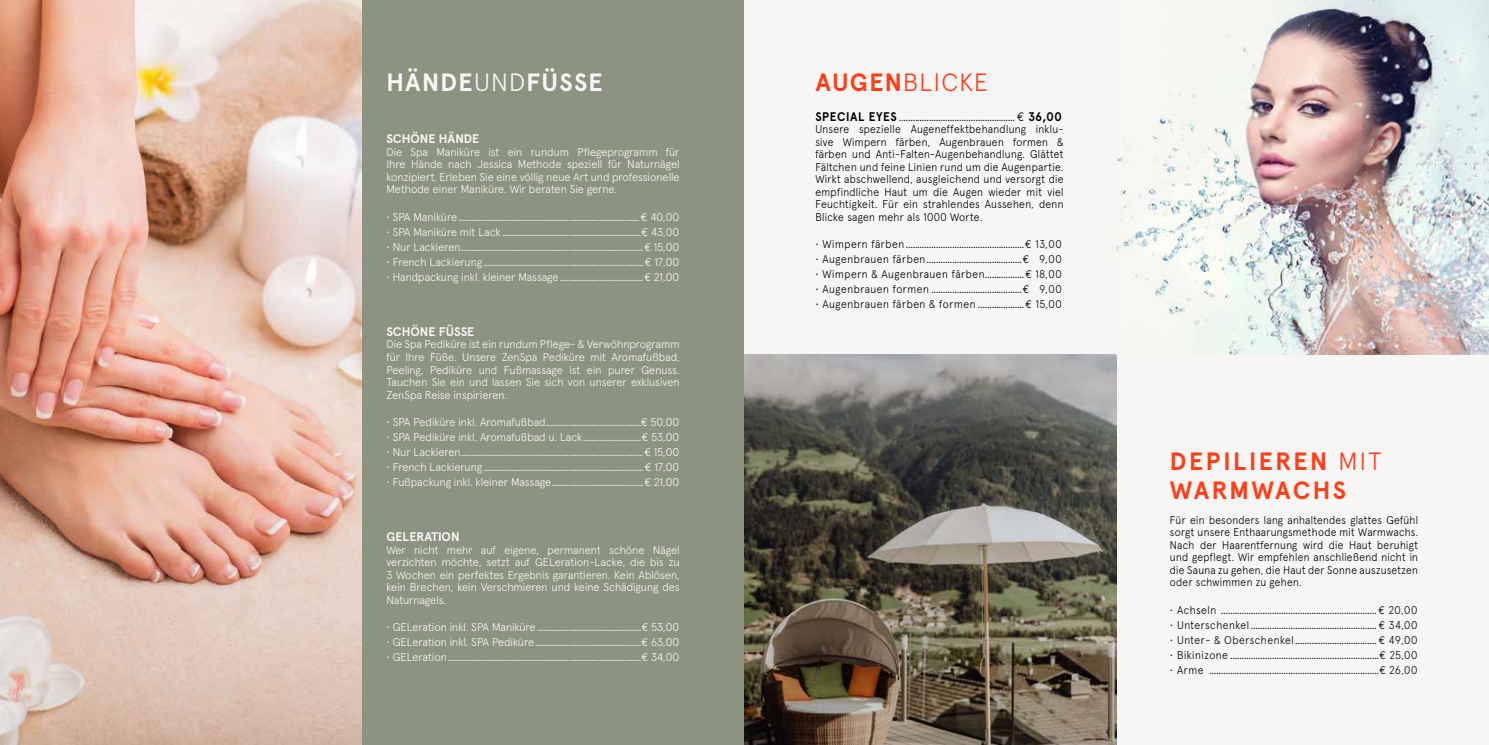
<style>
.page{position:relative;width:1489px;height:745px;background:#fff}
.page>*{position:absolute;margin:0;border:0;box-sizing:border-box;transform-origin:0 0}
.t1{font:700 25px/28.8px "Apercu";letter-spacing:.095em;color:#ff3f19}
.t2{font:700 25px "Apercu";letter-spacing:.05em;color:#f7f6f5}
.t3{font:300 25px "Apercu";letter-spacing:.05em;color:#ff3f19}
.t4{font:700 12.5px "Apercu";color:#f7f6f5}
.t5{font:300 11.25px/12.5px "Apercu";color:#f7f6f5;text-align:justify}
.t6{font:300 11.25px/12.5px "Apercu";letter-spacing:.03em;color:#000;text-align:justify;scale:.95 1}
.t7{font:300 11.25px/12.5px "Apercu";letter-spacing:.03em;color:#000;text-align:justify;scale:.94 1}
.t8{font:300 11.25px "Apercu";letter-spacing:.05em;color:#000;scale:.95 1}
.t9{font:700 7.5px "Apercu";color:#f7f6f5}
.t10{font:700 7.5px "Apercu";color:#000;scale:.95 1}
.s1{font-weight:300}
.s2{font-weight:300;font-size:11.25px}
.s3{font-family:"Euro Mono";font-weight:400;font-size:11.25px}
.s4{font-weight:700;font-size:7.5px}
.s5{font-family:"Euro Mono";font-weight:400}
.s6{font-weight:700}
.s7{font-size:12.5px}
.s8{font-family:"Euro Mono";font-weight:400;font-size:12.5px}
</style>
<div class="page">
<div style="left:0;top:0;width:744px;height:744px;background:#8d9381"></div>
<img style="left:0;top:0;width:361px;height:744px">
<div style="left:744px;top:0;width:744px;height:744px;background:#f7f6f5"></div>
<img style="left:744px;top:354px;width:372px;height:390px">
<img style="left:1116px;top:0;width:372px;height:354px">
<h1 class="t2" style="left:386px;top:62px;width:218px">HÄNDE<span class="s1">UND</span>FÜSSE</h1>
<h2 class="t4" style="left:386px;top:129px;width:94px">SCHÖNE HÄNDE</h2>
<h3 class="t5" style="left:386px;top:144px;width:295px">Die Spa Maniküre ist ein rundum Pflegeprogramm für Ihre Hände nach Jessica Methode speziell für Naturnägel konzipiert. Erleben Sie eine völlig neue Art und professionelle Methode einer Maniküre. Wir beraten Sie gerne.</h3>
<p class="t9" style="left:386px;top:212px;width:294px"><span class="s2">• SPA Maniküre</span> ....................................................................................... <span class="s3">R</span> <span class="s2">40,00</span></p>
<p class="t9" style="left:386px;top:227px;width:294px"><span class="s2">• SPA Maniküre mit Lack</span> ...................................................................<span class="s3">R</span> <span class="s2">43,00</span></p>
<p class="t9" style="left:386px;top:242px;width:294px"><span class="s2">• Nur Lackieren</span>........................................................................................<span class="s3">R</span> <span class="s2">15,00</span></p>
<p class="t9" style="left:386px;top:257px;width:294px"><span class="s2">• French Lackierung</span> ............................................................................. <span class="s3">R</span> <span class="s2">17,00</span></p>
<p class="t9" style="left:386px;top:272px;width:294px"><span class="s2">• Handpackung inkl. kleiner Massage</span> ........................................ <span class="s3">R</span> <span class="s2">21,00</span></p>
<h2 class="t4" style="left:386px;top:321px;width:90px">SCHÖNE FÜSSE</h2>
<p class="t5" style="left:386px;top:337px;width:295px">Die Spa Pediküre ist ein rundum Pflege- &amp; Verwöhnprogramm für Ihre Füße. Unsere ZenSpa Pedikü re mit Aromafußbad, Peeling, Pediküre und Fußmassage ist ein purer Genuss.<br>Tauchen Sie ein und lassen Sie sich von unserer exklusiven ZenSpa Reise inspirieren.</p>
<p class="t9" style="left:386px;top:417px;width:294px"><span class="s2">• SPA Pediküre inkl. Aromafußbad</span>..............................................<span class="s3">R</span> <span class="s2">50,00</span></p>
<h3 class="t5" style="left:386px;top:429px;width:294px">• SPA Pediküre inkl. Aromafußbad u. Lack<span class="s4">............................</span><span class="s5">R</span> 53,00</h3>
<p class="t9" style="left:386px;top:447px;width:294px"><span class="s2">• Nur Lackieren</span>........................................................................................<span class="s3">R</span> <span class="s2">15,00</span></p>
<p class="t9" style="left:386px;top:462px;width:294px"><span class="s2">• French Lackierung</span> ............................................................................. <span class="s3">R</span> <span class="s2">17,00</span></p>
<p class="t9" style="left:386px;top:477px;width:294px"><span class="s2">• Fußpackung inkl. kleiner Massage</span>............................................ <span class="s3">R</span> <span class="s2">21,00</span></p>
<h2 class="t4" style="left:386px;top:526px;width:75px">GELERATION</h2>
<p class="t5" style="left:386px;top:542px;width:295px">Wer nicht mehr auf eigene, permanent schöne Nägel verzichten möchte, setzt auf GELeration-Lacke, die bis zu 3 Wochen ein perfektes Ergebnis garantieren. Kein Ablösen, kein Brechen, kein Verschmieren und keine Schädigung des Naturnagels.</p>
<p class="t9" style="left:386px;top:622px;width:294px"><span class="s2">• GELeration inkl. SPA Maniküre</span> ..................................................<span class="s3">R</span> <span class="s2">53,00</span></p>
<p class="t9" style="left:386px;top:637px;width:294px"><span class="s2">• GELeration inkl. SPA Pediküre</span> ...................................................<span class="s3">R</span> <span class="s2">63,00</span></p>
<p class="t9" style="left:386px;top:652px;width:294px"><span class="s2">• GELeration</span> .............................................................................................<span class="s3">R</span> <span class="s2">34,00</span></p>
<h1 class="t3" style="left:815px;top:63px;width:174px"><span class="s6">AUGEN</span>BLICKE</h1>
<p class="t10" style="left:815px;top:112px;width:261px"><span class="s7">SPECIAL EYES</span> .................................................. <span class="s8">E</span> <span class="s7">36,00</span></p>
<p class="t6" style="left:815px;top:122px;width:263px">Unsere spezielle Augeneffektbehandlung inklu&shy;sive Wimpern färben, Augenbrauen formen &amp; färben und Anti-Falten-Augenbehandlung. Glättet Fältchen und feine Linien rund um die Augenpartie.<br>Wirkt abschwellend, ausgleichend und versorgt die empfindliche Haut um die Augen wieder mit viel Feuchtigkeit. Für ein strahlendes Aussehen, denn Blicke sagen mehr als 1000 Worte.</p>
<p class="t10" style="left:815px;top:240px;width:261px"><span class="s2">• Wimpern färben</span> ...................................................<span class="s3">R</span> <span class="s2">13,00</span></p>
<p class="t10" style="left:815px;top:255px;width:261px"><span class="s2">• Augenbrauen färben</span> .........................................<span class="s3">R</span> <span class="s2">9,00</span></p>
<h3 class="t8" style="left:815px;top:266px;width:261px">• Wimpern &amp; Augenbrauen färben<span class="s4">.................</span><span class="s5">R</span> 18,00</h3>
<p class="t10" style="left:815px;top:285px;width:261px"><span class="s2">• Augenbrauen formen</span> .......................................<span class="s3">R</span> <span class="s2">9,00</span></p>
<h3 class="t8" style="left:815px;top:296px;width:261px">• Augenbrauen färben &amp; formen <span class="s4">....................</span><span class="s5">R</span> 15,00</h3>
<h1 class="t1" style="left:1169px;top:444px;width:213px">DEPILIEREN <span class="s1">MIT<br></span>WARMWACHS</h1>
<p class="t7" style="left:1169px;top:512px;width:265px">Für ein besonders lang anhaltendes glattes Gefühl sorgt unsere Enthaarungsmethode mit Warmwachs.<br>Nach der Haarentfernung wird die Haut beruhigt und gepflegt. Wir empfehlen anschließend nicht in die Sauna zu gehen, die Haut der Sonne auszusetzen oder schwimmen zu gehen.</p>
<p class="t10" style="left:1169px;top:605px;width:262px"><span class="s2">• Achseln</span> ................................................................... <span class="s3">R</span> <span class="s2">20,00</span></p>
<p class="t10" style="left:1169px;top:620px;width:262px"><span class="s2">• Unterschenkel</span> ...................................................... <span class="s3">R</span> <span class="s2">34,00</span></p>
<p class="t10" style="left:1169px;top:635px;width:262px"><span class="s2">• Unter- &amp; Oberschenkel</span> ................................... <span class="s3">R</span> <span class="s2">49,00</span></p>
<p class="t10" style="left:1169px;top:650px;width:262px"><span class="s2">• Bikinizone</span> ................................................................<span class="s3">R</span> <span class="s2">25,00</span></p>
<p class="t10" style="left:1169px;top:665px;width:262px"><span class="s2">• Arme</span> .........................................................................<span class="s3">R</span> <span class="s2">26,00</span></p>
</div>
